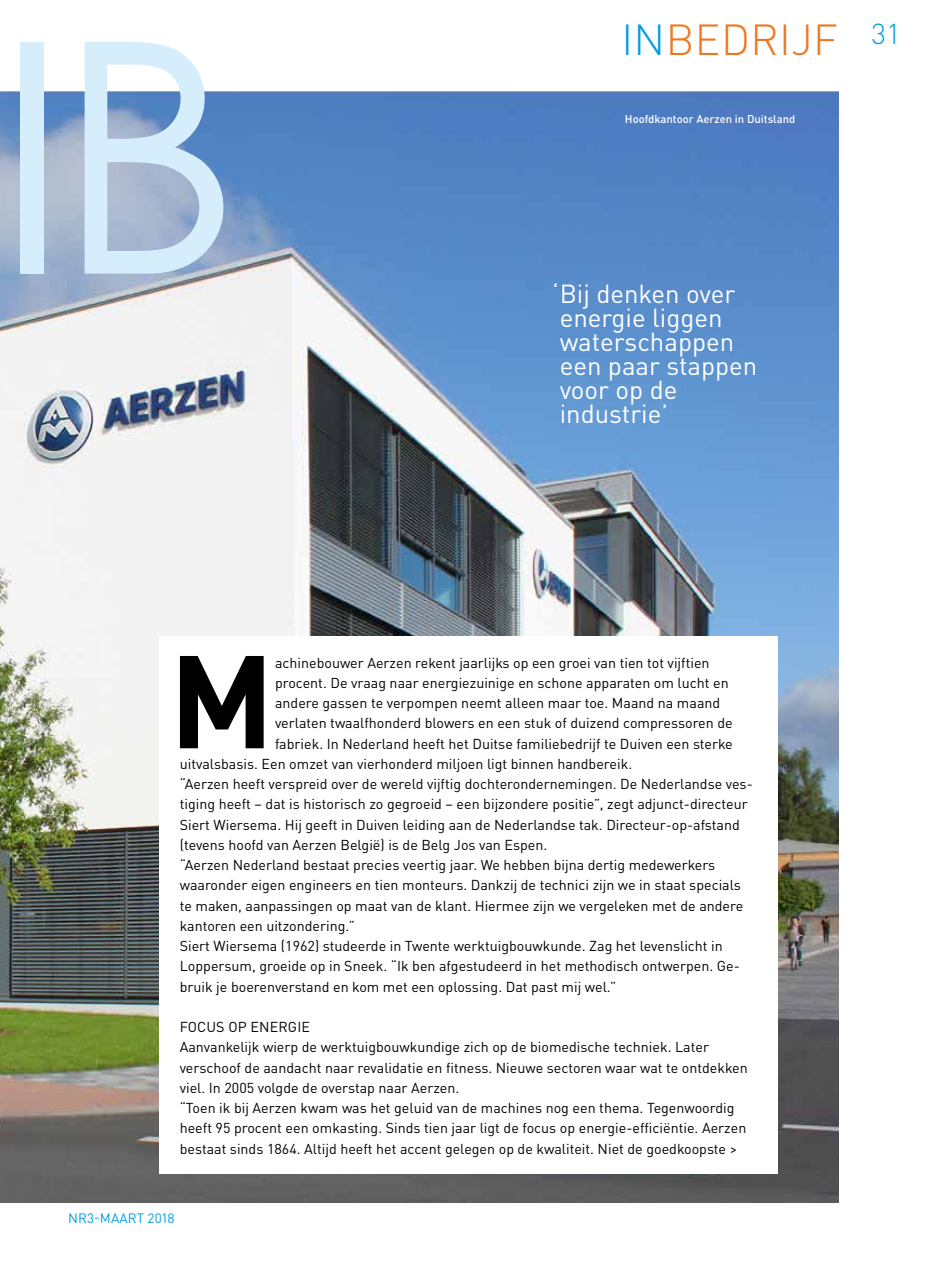
<style>
.page{position:relative;width:936px;height:1263px;background:#fff}
.page>*{position:absolute;margin:0;border:0;box-sizing:border-box;transform-origin:0 0}
.t1{font:322.5px "Century Gothic";color:#d6eefc}
.t2{font:700 129.6px "DIN Pro";color:#000}
.t3{font:300 42.9px "DIN Pro";letter-spacing:.01em;color:#ee7620}
.t4{font:300 28.5px "DIN Pro";color:#009ee3}
.t5{font:25.8px/24px "DIN Pro";color:#fff}
.t6{font:14.25px/20.2px "DIN Pro";color:#000}
.t7{font:13.5px "DIN Pro";letter-spacing:.01em;color:#009ee3}
.t8{font:500 11.25px "DIN Pro";color:#fff}
.s1{color:#009ee3}
</style>
<div class="page">
<img style="left:0;top:92px;width:838px;height:1111px">
<div style="left:159px;top:636px;width:618px;height:538px;background:#fff"></div>
<h1 class="t1" style="left:-4px;top:-40px;width:247px">IB</h1>
<h3 class="t3" style="left:621px;top:6px;width:218px"><span class="s1">IN</span>BEDRIJF</h3>
<p class="t8" style="left:625px;top:110px;width:172px">Hoofdkantoor Aerzen in Duitsland</p>
<h3 class="t4" style="left:871px;top:12px;width:31px">31</h3>
<h3 class="t5" style="left:552px;top:279px;width:206px">‘Bij denken over energie liggen waterschappen een paar stappen voor op de industrie’</h3>
<h2 class="t2" style="left:169px;top:593px;width:107px">M</h2>
<p class="t6" style="left:275px;top:651px;width:436px">achinebouwer Aerzen rekent jaarlijks op een groei van tien tot vijftien</p>
<p class="t6" style="left:275px;top:671px;width:455px">procent. De vraag naar energiezuinige en schone apparaten om lucht en</p>
<p class="t6" style="left:275px;top:691px;width:446px">andere gassen te verpompen neemt alleen maar toe. Maand na maand</p>
<p class="t6" style="left:275px;top:712px;width:459px">verlaten twaalfhonderd blowers en een stuk of duizend compressoren de</p>
<p class="t6" style="left:275px;top:732px;width:459px">fabriek. In Nederland heeft het Duitse familiebedrijf te Duiven een sterke</p>
<p class="t6" style="left:180px;top:752px;width:454px">uitvalsbasis. Een omzet van vierhonderd miljoen ligt binnen handbereik.</p>
<p class="t6" style="left:180px;top:772px;width:574px">“Aerzen heeft verspreid over de wereld vijftig dochterondernemingen. De Nederlandse ves-</p>
<p class="t6" style="left:180px;top:793px;width:569px">tiging heeft – dat is historisch zo gegroeid – een bijzondere positie”, zegt adjunct-directeur</p>
<p class="t6" style="left:180px;top:813px;width:561px">Siert Wiersema. Hij geeft in Duiven leiding aan de Nederlandse tak. Directeur-op-afstand</p>
<p class="t6" style="left:180px;top:833px;width:369px">(tevens hoofd van Aerzen België) is de Belg Jos van Espen.</p>
<p class="t6" style="left:180px;top:853px;width:537px">“Aerzen Nederland bestaat precies veertig jaar. We hebben bijna dertig medewerkers</p>
<p class="t6" style="left:180px;top:874px;width:562px">waaronder eigen engineers en tien monteurs. Dankzij de technici zijn we in staat specials</p>
<p class="t6" style="left:180px;top:894px;width:565px">te maken, aanpassingen op maat van de klant. Hiermee zijn we vergeleken met de andere</p>
<p class="t6" style="left:180px;top:914px;width:177px">kantoren een uitzondering.”</p>
<p class="t6" style="left:180px;top:934px;width:544px">Siert Wiersema (1962) studeerde in Twente werktuigbouwkunde. Zag het levenslicht in</p>
<p class="t6" style="left:180px;top:955px;width:561px">Loppersum, groeide op in Sneek. “Ik ben afgestudeerd in het methodisch ontwerpen. Ge-</p>
<p class="t6" style="left:180px;top:975px;width:438px">bruik je boerenverstand en kom met een oplossing. Dat past mij wel.”</p>
<p class="t6" style="left:180px;top:1015px;width:569px">FOCUS OP ENERGIE<br>Aanvankelijk wierp de werktuigbouwkundige zich op de biomedische techniek. Later verschoof de aandacht naar revalidatie en fitness. Nieuwe sectoren waar wat te ontdekken viel. In 2005 volgde de overstap naar Aerzen.<br>“Toen ik bij Aerzen kwam was het geluid van de machines nog een thema. Tegenwoordig heeft 95 procent een omkasting. Sinds tien jaar ligt de focus op energie-efficiëntie. Aerzen bestaat sinds 1864. Altijd heeft het accent gelegen op de kwaliteit. Niet de goedkoopste &gt;</p>
<p class="t7" style="left:68px;top:1208px;width:108px">NR3-MAART 2018</p>
</div>
